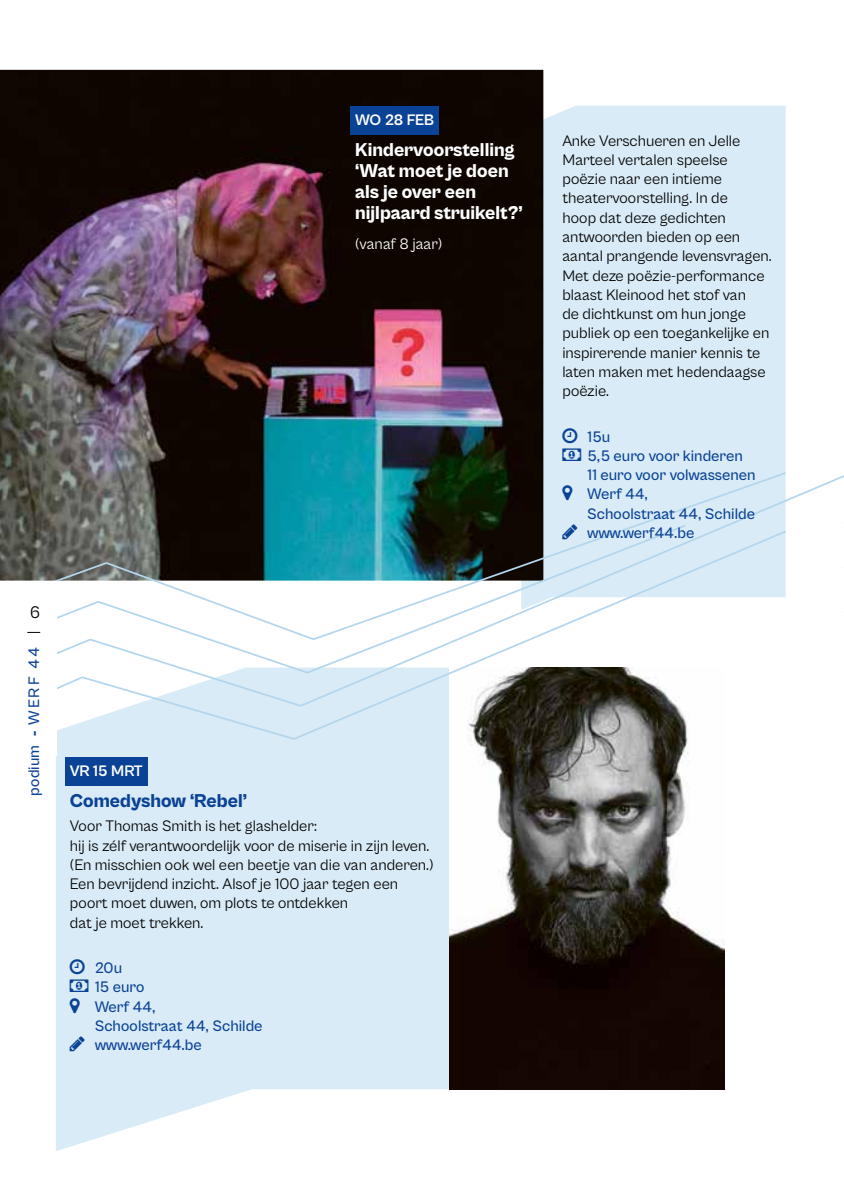
<style>
.page{position:relative;width:844px;height:1191px;background:#fff}
.page>*{position:absolute;margin:0;border:0;box-sizing:border-box;transform-origin:0 0}
.t1{font:800 19.25px/21px "Cabinet Grotesk";color:#fff}
.t2{font:800 19.25px "Cabinet Grotesk";color:#0a4295}
.t3{font:17.5px "Cabinet Grotesk";color:#000}
.t4{font:15.75px/19.2px "Cabinet Grotesk";color:#000}
.t5{font:500 15.75px/19.2px "Cabinet Grotesk";color:#0a4295}
.t6{font:700 15.75px "Cabinet Grotesk";letter-spacing:-.02em;color:#fff}
.t7{font:15.75px "Cabinet Grotesk";color:#fff}
.s1{font-weight:800}
</style>
<div class="page">
<div style="left:543px;top:106px;width:242px;height:365px;background:#d9ebf6"></div>
<svg style="left:56px;top:768px;width:401px;height:383px;background:#ddedf7"></svg>
<div style="left:65px;top:757px;width:83px;height:28px;background:#0a4295"></div>
<img style="left:449px;top:768px;width:275px;height:321px">
<img style="left:0;top:70px;width:543px;height:401px">
<div style="left:350px;top:106px;width:89px;height:28px;background:#0a4295"></div>
<svg style="left:0;top:471px;width:841px;height:297px"></svg>
<div style="left:0;top:580px;width:56px;height:175px;background:#fff"></div>
<svg style="left:27px;top:632px;width:13px;height:1px"></svg>
<svg style="left:70px;top:959px;width:23px;height:53px"></svg>
<svg style="left:70px;top:1036px;width:19px;height:15px"></svg>
<svg style="left:562px;top:427px;width:23px;height:35px"></svg>
<svg style="left:562px;top:485px;width:10px;height:15px"></svg>
<svg style="left:562px;top:524px;width:19px;height:15px"></svg>
<p class="t6" style="left:355px;top:111px;width:80px">WO 28 FEB</p>
<p class="t1" style="left:355px;top:139px;width:169px">Kindervoorstelling ‘Wat moet je doen als je over een nijlpaard struikelt?’</p>
<p class="t7" style="left:355px;top:235px;width:88px">(vanaf 8 jaar)</p>
<p class="t3" style="left:30px;top:603px;width:12px">6</p>
<p class="t5" style="left:24px;top:795px;width:150px;rotate:-90deg">podium <span class="s1">-</span> WERF 44</p>
<p class="t6" style="left:70px;top:762px;width:74px">VR 15 MRT</p>
<p class="t2" style="left:70px;top:790px;width:178px">Comedyshow ‘Rebel’</p>
<p class="t4" style="left:70px;top:816px;width:365px">Voor Thomas Smith is het glashelder:<br>hij is zélf verantwoordelijk voor de miserie in zijn leven. (En misschien ook wel een beetje van die van anderen.)<br>Een bevrijdend inzicht. Alsof je 100 jaar tegen een poort moet duwen, om plots te ontdekken<br>dat je moet trekken.</p>
<p class="t5" style="left:95px;top:958px;width:169px">20u<br>15 euro<br>Werf 44,<br>Schoolstraat 44, Schilde www.werf44.be</p>
<p class="t4" style="left:562px;top:131px;width:211px">Anke Verschueren en Jelle<br>Marteel vertalen speelse poëzie naar een intieme theatervoorstelling. In de<br>hoop dat deze gedichten antwoorden bieden op een aantal prangende levensvragen.<br>Met deze poëzie-performance blaast Kleinood het stof van<br>de dichtkunst om hun jonge publiek op een toegankelijke en inspirerende manier kennis te laten maken met hedendaagse poëzie.</p>
<p class="t5" style="left:587px;top:427px;width:170px">15u<br>5,5 euro voor kinderen<br>11 euro voor volwassenen<br>Werf 44,<br>Schoolstraat 44, Schilde www.werf44.be</p>
</div>
